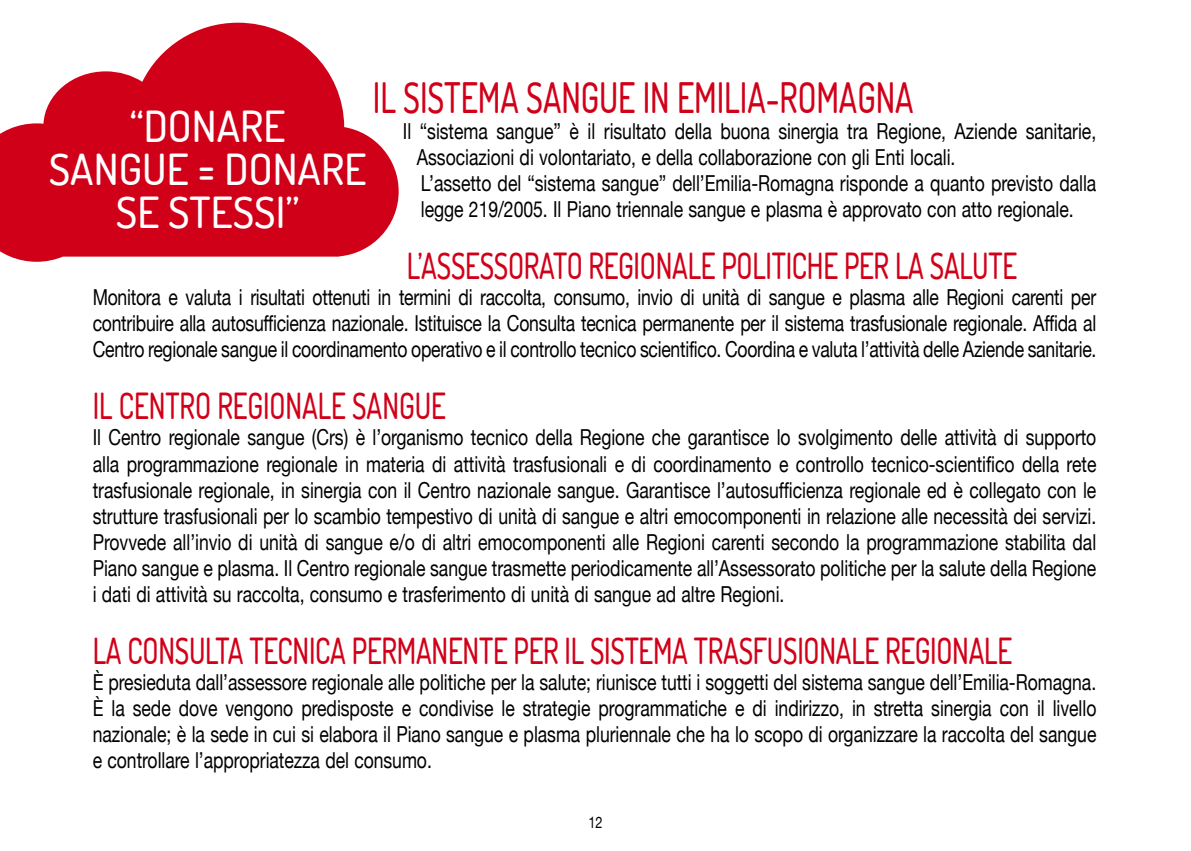
<style>
.page{position:relative;width:1191px;height:851px;background:#fff}
.page>*{position:absolute;margin:0;border:0;box-sizing:border-box;transform-origin:0 0}
.t1{font:500 42.8px/42.8px "Dosis";color:#fff;text-align:center}
.t2{font:500 42px "Dosis";letter-spacing:-.005em;color:#d10019;scale:.8 1}
.t3{font:500 36px "Dosis";letter-spacing:-.01em;color:#d10019;scale:.8 1}
.t4{font:22px/26px "Helvetica Neue";letter-spacing:-.005em;color:#000;text-align:justify;scale:.8 1}
.t5{font:16px "Helvetica Neue";color:#000;scale:.8 1}
</style>
<div class="page">
<svg style="left:0;top:23px;width:399px;height:239px;fill:#d10019"></svg>
<h2 class="t2" style="left:373px;top:70px;width:677px">IL SISTEMA SANGUE IN EMILIA-ROMAGNA</h2>
<p class="t4" style="left:417px;top:118px;width:851px;text-align:left;text-indent:-14px">Il “sistema sangue” è il risultato della buona sinergia tra Regione, Aziende sanitarie, Associazioni di volontariato, e della collaborazione con gli Enti locali.<br>L’assetto del “sistema sangue” dell’Emilia-Romagna risponde a quanto previsto dalla legge 219/2005. Il Piano triennale sangue e plasma è approvato con atto regionale.</p>
<h3 class="t3" style="left:407px;top:242px;width:57px">L’ASSESSORATO</h3>
<h3 class="t3" style="left:588px;top:242px;width:19px">REGIONALE</h3>
<h3 class="t3" style="left:721px;top:242px;width:36px">POLITICHE</h3>
<h3 class="t3" style="left:844px;top:242px;width:145px">PER LA SALUTE</h3>
<p class="t4" style="left:93px;top:284px;width:1256px">Monitora e valuta i risultati ottenuti in termini di raccolta, consumo, invio di unità di sangue e plasma alle Regioni carenti per contribuire alla autosufficienza nazionale. Istituisce la Consulta tecnica permanente per il sistema trasfusionale regionale. Affida al Centro regionale sangue il coordinamento operativo e il controllo tecnico scientifico. Coordina e valuta l’attività delle Aziende sanitarie.</p>
<h3 class="t3" style="left:93px;top:382px;width:71px">IL CENTRO</h3>
<h3 class="t3" style="left:217px;top:382px;width:19px">REGIONALE</h3>
<h3 class="t3" style="left:352px;top:382px;width:21px">SANGUE</h3>
<p class="t4" style="left:93px;top:424px;width:1256px">Il Centro regionale sangue (Crs) è l’organismo tecnico della Regione che garantisce lo svolgimento delle attività di supporto alla programmazione regionale in materia di attività trasfusionali e di coordinamento e controllo tecnico-scientifico della rete trasfusionale regionale, in sinergia con il Centro nazionale sangue. Garantisce l’autosufficienza regionale ed è collegato con le strutture trasfusionali per lo scambio tempestivo di unità di sangue e altri emocomponenti in relazione alle necessità dei servizi.<br>Provvede all’invio di unità di sangue e/o di altri emocomponenti alle Regioni carenti secondo la programmazione stabilita dal Piano sangue e plasma. Il Centro regionale sangue trasmette periodicamente all’Assessorato politiche per la salute della Regione i dati di attività su raccolta, consumo e trasferimento di unità di sangue ad altre Regioni.</p>
<h3 class="t3" style="left:93px;top:626px;width:81px">LA CONSULTA</h3>
<h3 class="t3" style="left:249px;top:626px;width:19px">TECNICA</h3>
<h3 class="t3" style="left:352px;top:626px;width:101px">PERMANENTE</h3>
<h3 class="t3" style="left:513px;top:626px;width:113px">PER ILSISTE</h3>
<h3 class="t3" style="left:653px;top:626px;width:161px">MA TRASFUSIONALE</h3>
<h3 class="t3" style="left:885px;top:626px;width:19px">REGIONALE</h3>
<p class="t4" style="left:93px;top:668px;width:1256px">È presieduta dall’assessore regionale alle politiche per la salute; riunisce tutti i soggetti del sistema sangue dell’Emilia-Romagna.<br>È la sede dove vengono predisposte e condivise le strategie programmatiche e di indirizzo, in stretta sinergia con il livello nazionale; è la sede in cui si elabora il Piano sangue e plasma pluriennale che ha lo scopo di organizzare la raccolta del sangue e controllare l’appropriatezza del consumo.</p>
<h1 class="t1" style="left:49px;top:104px;width:319px">“DONARE<br>SANGUE = DONARE<br>SE STESSI”</h1>
<p class="t5" style="left:588px;top:812px;width:19px">12</p>
</div>
